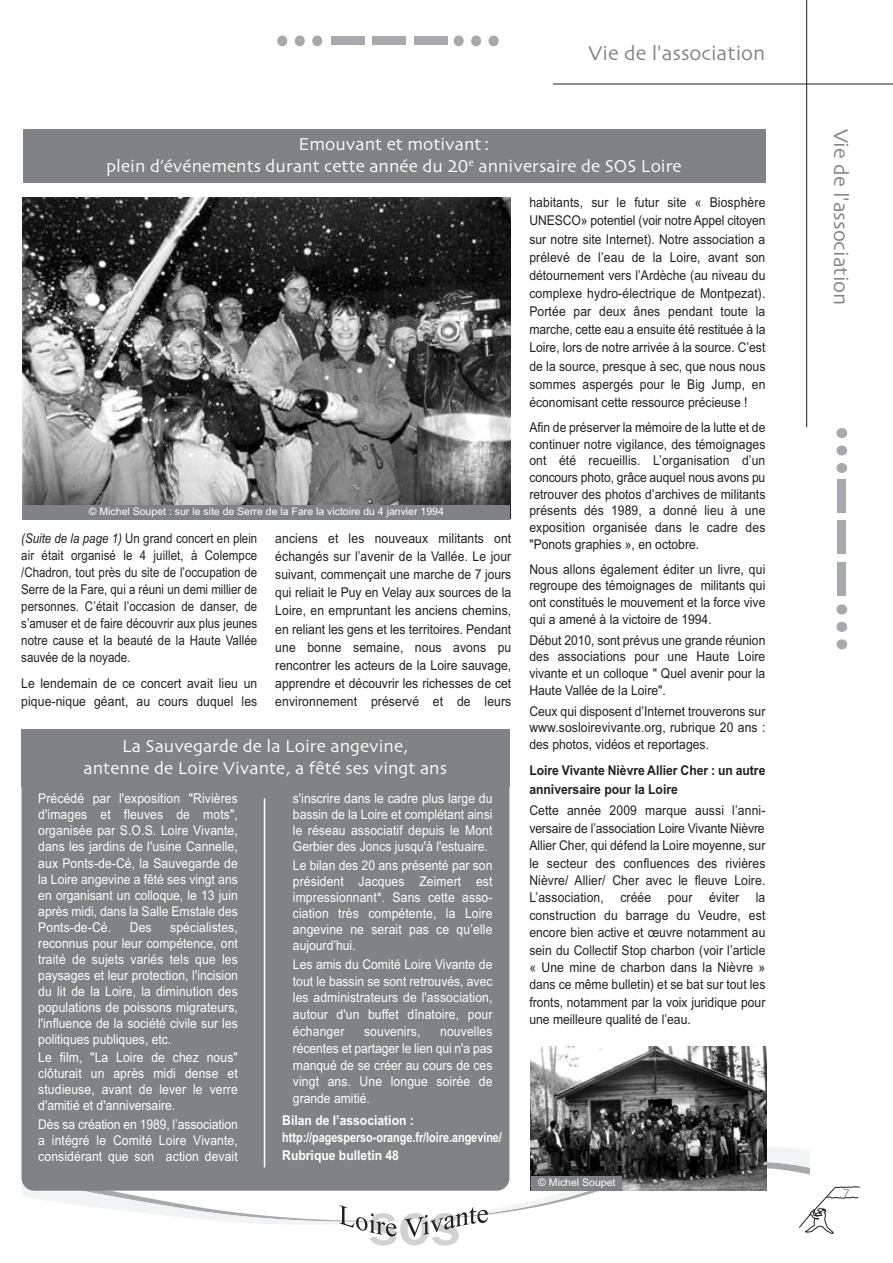
<style>
.page{position:relative;width:893px;height:1263px;background:#fff}
.page>*{position:absolute;margin:0;border:0;box-sizing:border-box;transform-origin:0 0}
.t1{font:500 63.3px "Franklin Gothic Itc T";color:#d1d2d4}
.t2{font:21px "Skia";color:#808285}
.t3{font:18px/21.6px "Skia";color:#fff;text-align:center}
.t4{font:13.5px/18.1px "Arial";color:#231f20;text-align:justify;scale:.9 1}
.t5{font:13.5px/16px "Arial";letter-spacing:.01em;color:#fff;text-align:justify;scale:.9 1}
.t6{font:13.5px/17px "Arial";color:#231f20;text-align:justify;scale:.85 1}
.t7{font:700 13.5px/17.4px "Arial";color:#fff;scale:.9 1}
.t8{font:700 13.5px/18.1px "Arial";color:#231f20;scale:.9 1}
.t9{font:12px "Skia";color:#808285}
.t10{font:10.5px "Arial";color:#fff}
.s1{font-style:italic}
</style>
<div class="page">
<svg style="left:22px;top:1147px;width:838px;height:90px"></svg>
<div style="left:22px;top:733px;width:487px;height:458px;background:#808285;border-radius:13px"></div>
<div style="left:21px;top:729px;width:488px;height:58px;background:#808285"></div>
<hr style="left:264px;top:798px;width:1px;height:369px;background:#fff">
<hr style="left:553px;top:84px;width:340px;height:1px;background:#231f20">
<hr style="left:806px;top:0;width:1px;height:427px;background:#231f20">
<div style="left:331px;top:37px;width:34px;height:8px;background:#a8a9ad"></div>
<div style="left:373px;top:37px;width:33px;height:8px;background:#a8a9ad"></div>
<div style="left:414px;top:37px;width:34px;height:8px;background:#a8a9ad"></div>
<div style="left:454px;top:36px;width:10px;height:10px;background:#a8a9ad;border-radius:50%"></div>
<div style="left:471px;top:36px;width:10px;height:10px;background:#a8a9ad;border-radius:50%"></div>
<div style="left:489px;top:36px;width:10px;height:10px;background:#a8a9ad;border-radius:50%"></div>
<div style="left:277px;top:36px;width:10px;height:10px;background:#a8a9ad;border-radius:50%"></div>
<div style="left:295px;top:36px;width:10px;height:10px;background:#a8a9ad;border-radius:50%"></div>
<div style="left:312px;top:36px;width:10px;height:10px;background:#a8a9ad;border-radius:50%"></div>
<div style="left:837px;top:562px;width:9px;height:33px;background:#a8a9ad"></div>
<div style="left:837px;top:520px;width:9px;height:34px;background:#a8a9ad"></div>
<div style="left:837px;top:479px;width:9px;height:33px;background:#a8a9ad"></div>
<div style="left:836px;top:463px;width:11px;height:10px;background:#a8a9ad;border-radius:50%"></div>
<div style="left:836px;top:445px;width:11px;height:10px;background:#a8a9ad;border-radius:50%"></div>
<div style="left:836px;top:428px;width:11px;height:10px;background:#a8a9ad;border-radius:50%"></div>
<div style="left:836px;top:639px;width:11px;height:10px;background:#a8a9ad;border-radius:50%"></div>
<div style="left:836px;top:622px;width:11px;height:10px;background:#a8a9ad;border-radius:50%"></div>
<div style="left:836px;top:604px;width:11px;height:10px;background:#a8a9ad;border-radius:50%"></div>
<img style="left:530px;top:1046px;width:237px;height:145px">
<div style="left:23px;top:129px;width:742px;height:53px;background:#808285"></div>
<img style="left:23px;top:197px;width:487px;height:308px">
<div style="left:23px;top:505px;width:487px;height:15px;background:#808285"></div>
<div style="left:531px;top:1176px;width:91px;height:15px;background:#808285"></div>
<h2 class="t2" style="left:589px;top:40px;width:178px">Vie de l'association</h2>
<h3 class="t3" style="left:106px;top:133px;width:577px">Emouvant et motivant:<br>plein d’événements durant cette année du 20<sup>e</sup> anniversaire de SOS Loire</h3>
<p class="t10" style="left:89px;top:505px;width:356px">© Michel Soupet : sur le site de Serre de la Fare la victoire du 4 janvier 1994</p>
<p class="t6" style="left:21px;top:530px;width:279px"><span class="s1">(Suite de la page 1)</span> Un grand concert en plein air était organisé le 4 juillet, à Colempce /Chadron, tout près du site de l’occupation de Serre de la Fare, qui a réuni un demi millier de personnes. C’était l’occasion de danser, de s’amuser et de faire découvrir aux plus jeunes notre cause et la beauté de la Haute Vallée sauvée de la noyade.</p>
<p class="t4" style="left:21px;top:674px;width:264px">Le lendemain de ce concert avait lieu un pique-nique géant, au cours duquel les</p>
<p class="t4" style="left:275px;top:529px;width:264px">anciens et les nouveaux militants ont échangés sur l’avenir de la Vallée. Le jour suivant, commençait une marche de 7 jours qui reliait le Puy en Velay aux sources de la Loire, en empruntant les anciens chemins, en reliant les gens et les territoires. Pendant une bonne semaine, nous avons pu rencontrer les acteurs de la Loire sauvage, apprendre et découvrir les richesses de cet environnement préservé et de leurs</p>
<h3 class="t3" style="left:84px;top:735px;width:365px">La Sauvegarde de la Loire angevine,<br>antenne de Loire Vivante, a fêté ses vingt ans</h3>
<p class="t5" style="left:38px;top:791px;width:223px">Précédé par l'exposition "Rivières d'images et fleuves de mots", organisée par S.O.S. Loire Vivante, dans les jardins de l'usine Cannelle, aux Ponts-de-Cé, la Sauvegarde de la Loire angevine a fêté ses vingt ans en organisant un colloque, le 13 juin après midi, dans la Salle Emstale des Ponts-de-Cé.</p>
<p class="t5" style="left:38px;top:919px;width:223px;text-indent:132px">spécialistes, reconnus pour leur compétence, ont traité de sujets variés tels que les paysages et leur protection, l'incision du lit de la Loire, la diminution des populations de poissons migrateurs, l'influence de la société civile sur les politiques publiques, etc.</p>
<p class="t5" style="left:38px;top:1049px;width:223px">Le film, "La Loire de chez nous" clôturait un après midi dense et studieuse, avant de lever le verre d'amitié et d'anniversaire.</p>
<p class="t5" style="left:38px;top:1116px;width:223px">Dès sa création en 1989, l’association a intégré le Comité Loire Vivante, considérant que son action devait</p>
<p class="t5" style="left:130px;top:919px;width:26px">Des</p>
<p class="t5" style="left:293px;top:791px;width:223px">s'inscrire dans le cadre plus large du bassin de la Loire et complétant ainsi le réseau associatif depuis le Mont Gerbier des Joncs jusqu'à l'estuaire.</p>
<p class="t5" style="left:293px;top:857px;width:223px">Le bilan des 20 ans présenté par son président Jacques Zeimert est impressionnant*. Sans cette asso&shy;ciation très compétente, la Loire angevine ne serait pas ce qu’elle aujourd’hui.</p>
<p class="t5" style="left:293px;top:956px;width:223px;line-height:16.8px">Les amis du Comité Loire Vivante de tout le bassin se sont retrouvés, avec les administrateurs de l'association, autour d'un buffet dînatoire, pour échanger</p>
<p class="t5" style="left:293px;top:1023px;width:223px;line-height:16.8px;text-indent:147px">nouvelles récentes et partager le lien qui n'a pas manqué de se créer au cours de ces vingt ans. Une longue soirée de grande amitié.</p>
<p class="t7" style="left:282px;top:1111px;width:246px">Bilan de l’association : http://pagesperso-orange.fr/loire.angevine/<br>Rubrique bulletin 48</p>
<p class="t5" style="left:364px;top:1023px;width:64px">souvenirs,</p>
<h1 class="t1" style="left:369px;top:1186px;width:92px">sos</h1>
<p class="t4" style="left:529px;top:193px;width:264px">habitants, sur le futur site « Biosphère UNESCO» potentiel (voir notre Appel citoyen sur notre site Internet). Notre association a prélevé de l’eau de la Loire, avant son détournement vers l’Ardèche (au niveau du complexe hydro-électrique de Montpezat).<br>Portée par deux ânes pendant toute la marche, cette eau a ensuite été restituée à la Loire, lors de notre arrivée à la source. C’est de la source, presque à sec, que nous nous sommes aspergés pour le Big Jump, en économisant cette ressource précieuse !</p>
<p class="t4" style="left:529px;top:419px;width:264px;line-height:16.6px">Afin de préserver la mémoire de la lutte et de continuer notre vigilance, des témoignages ont été recueillis. L’organisation d’un concours photo, grâce auquel nous avons pu retrouver des photos d’archives de militants présents dés 1989, a donné lieu à une exposition organisée dans le cadre des "Ponots graphies », en octobre.</p>
<p class="t4" style="left:529px;top:561px;width:264px;line-height:16.6px">Nous allons également éditer un livre, qui regroupe des témoignages de militants qui ont constitués le mouvement et la force vive qui a amené à la victoire de 1994.</p>
<p class="t4" style="left:529px;top:632px;width:264px;line-height:16.6px">Début 2010, sont prévus une grande réunion des associations pour une Haute Loire vivante et un colloque " Quel avenir pour la Haute Vallée de la Loire".</p>
<p class="t4" style="left:529px;top:702px;width:264px;line-height:16.6px">Ceux qui disposent d’Internet trouverons sur www.sosloirevivante.org, rubrique 20 ans : des photos, vidéos et reportages.</p>
<p class="t8" style="left:529px;top:762px;width:264px">Loire Vivante Nièvre Allier Cher : un autre anniversaire pour la Loire</p>
<p class="t4" style="left:529px;top:802px;width:264px;line-height:17.4px">Cette année 2009 marque aussi l’anni&shy;versaire de l’association Loire Vivante Nièvre Allier Cher, qui défend la Loire moyenne, sur le secteur des confluences des rivières Nièvre/ Allier/ Cher avec le fleuve Loire.<br>L’association, créée pour éviter la construction du barrage du Veudre, est encore bien active et œuvre notamment au sein du Collectif Stop charbon (voir l’article « Une mine de charbon dans la Nièvre » dans ce même bulletin) et se bat sur tout les fronts, notamment par la voix juridique pour une meilleure qualité de l’eau.</p>
<p class="t10" style="left:538px;top:1176px;width:79px">© Michel Soupet</p>
<h2 class="t2" style="left:854px;top:129px;width:178px;rotate:90deg">Vie de l'association</h2>
<p class="t9" style="left:843px;top:1186px;width:9px">7</p>
</div>
